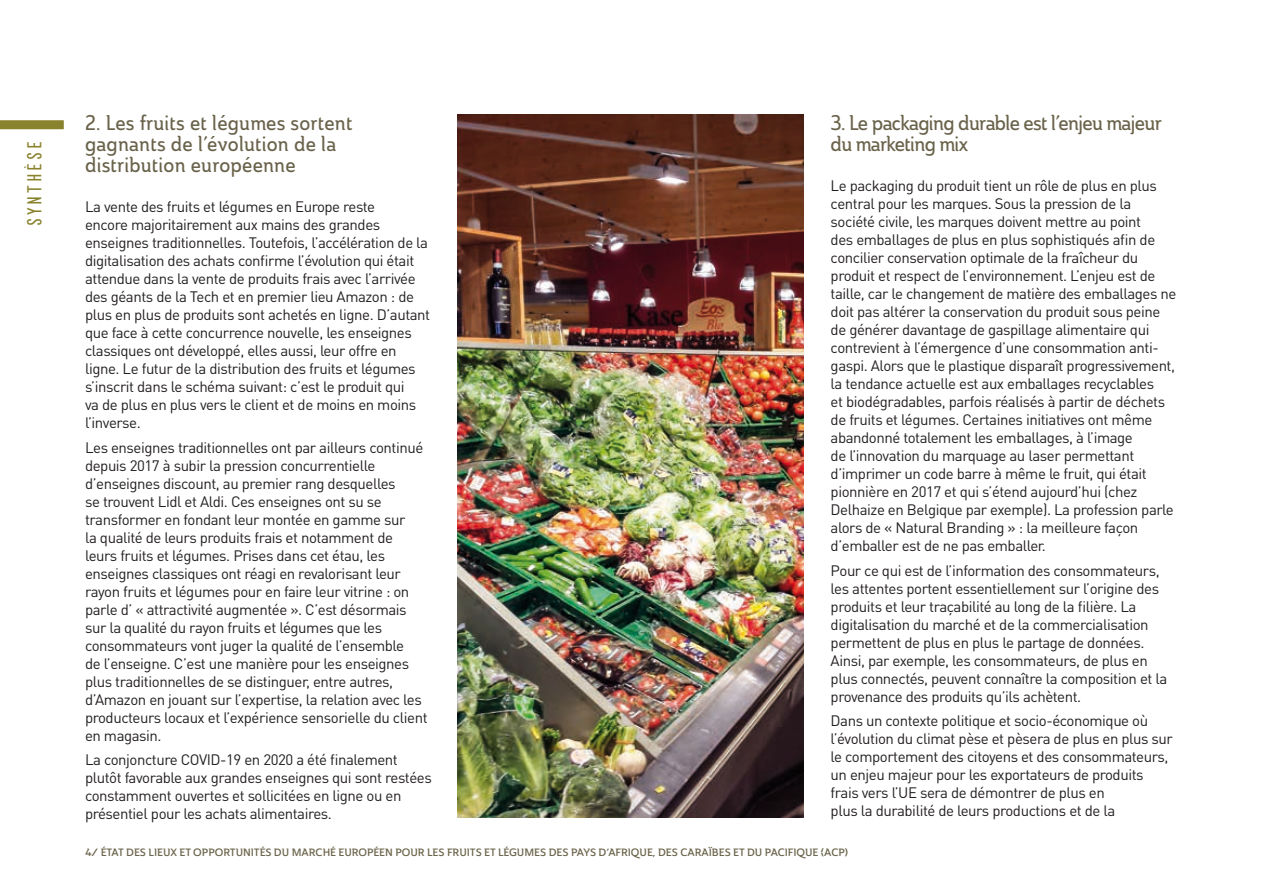
<style>
.page{position:relative;width:1263px;height:893px;background:#fff}
.page>*{position:absolute;margin:0;border:0;box-sizing:border-box;transform-origin:0 0}
.t1{font:21px/21px "Ainslie Con Med";letter-spacing:.01em;color:#6a634b}
.t2{font:21px/21px "Ainslie Con Med";letter-spacing:-.03em;color:#6a634b}
.t3{font:19.5px "Frontage Condensed";color:#89832e}
.t4{font:15px/18px "DIN Pro";letter-spacing:-.03em;color:#231f20}
.t5{font:10.5px "Ainslie Nor Dem";color:#6d664d}
</style>
<div class="page">
<div style="left:0;top:120px;width:64px;height:9px;background:#89832e"></div>
<img style="left:457px;top:115px;width:347px;height:702px">
<h2 class="t3" style="left:24px;top:228px;width:88px;rotate:-90deg">SYnthèse</h2>
<h1 class="t1" style="left:85px;top:112px;width:269px">2. Les fruits et légumes sortent gagnants de l’évolution de la distribution européenne</h1>
<p class="t4" style="left:85px;top:197px;width:347px">La vente des fruits et légumes en Europe reste<br>encore majoritairement aux mains des grandes enseignes traditionnelles. Toutefois, l’accélération de la digitalisation des achats confirme l’évolution qui était attendue dans la vente de produits frais avec l’arrivée des géants de la Tech et en premier lieu Amazon : de plus en plus de produits sont achetés en ligne. D’autant que face à cette concurrence nouvelle, les enseignes classiques ont développé, elles aussi, leur offre en ligne. Le futur de la distribution des fruits et légumes s’inscrit dans le schéma suivant: c’est le produit qui<br>va de plus en plus vers le client et de moins en moins l’inverse.</p>
<p class="t4" style="left:85px;top:438px;width:344px">Les enseignes traditionnelles ont par ailleurs continué depuis 2017 à subir la pression concurrentielle d’enseignes discount, au premier rang desquelles<br>se trouvent Lidl et Aldi. Ces enseignes ont su se transformer en fondant leur montée en gamme sur<br>la qualité de leurs produits frais et notamment de leurs fruits et légumes. Prises dans cet étau, les enseignes classiques ont réagi en revalorisant leur rayon fruits et légumes pour en faire leur vitrine : on parle d’ « attractivité augmentée ». C’est désormais sur la qualité du rayon fruits et légumes que les consommateurs vont juger la qualité de l’ensemble<br>de l’enseigne. C’est une manière pour les enseignes plus traditionnelles de se distinguer, entre autres, d’Amazon en jouant sur l’expertise, la relation avec les producteurs locaux et l’expérience sensorielle du client en magasin.</p>
<p class="t4" style="left:85px;top:750px;width:348px">La conjoncture COVID-19 en 2020 a été finalement plutôt favorable aux grandes enseignes qui sont restées constamment ouvertes et sollicitées en ligne ou en présentiel pour les achats alimentaires.</p>
<h1 class="t2" style="left:831px;top:112px;width:333px">3. Le packaging durable est l’enjeu majeur du marketing mix</h1>
<p class="t4" style="left:831px;top:176px;width:347px">Le packaging du produit tient un rôle de plus en plus central pour les marques. Sous la pression de la société civile, les marques doivent mettre au point<br>des emballages de plus en plus sophistiqués afin de concilier conservation optimale de la fraîcheur du produit et respect de l’environnement. L’enjeu est de taille, car le changement de matière des emballages ne doit pas altérer la conservation du produit sous peine de générer davantage de gaspillage alimentaire qui contrevient à l’émergence d’une consommation anti&shy;gaspi. Alors que le plastique disparaît progressivement, la tendance actuelle est aux emballages recyclables<br>et biodégradables, parfois réalisés à partir de déchets de fruits et légumes. Certaines initiatives ont même abandonné totalement les emballages, à l’image<br>de l’innovation du marquage au laser permettant d’imprimer un code barre à même le fruit, qui était pionnière en 2017 et qui s’étend aujourd’hui (chez Delhaize en Belgique par exemple). La profession parle alors de « Natural Branding » : la meilleure façon d’emballer est de ne pas emballer.</p>
<p class="t4" style="left:831px;top:561px;width:338px">Pour ce qui est de l’information des consommateurs, les attentes portent essentiellement sur l’origine des produits et leur traçabilité au long de la filière. La digitalisation du marché et de la commercialisation permettent de plus en plus le partage de données.<br>Ainsi, par exemple, les consommateurs, de plus en plus connectés, peuvent connaître la composition et la provenance des produits qu’ils achètent.</p>
<p class="t4" style="left:831px;top:711px;width:344px">Dans un contexte politique et socio-économique où l’évolution du climat pèse et pèsera de plus en plus sur le comportement des citoyens et des consommateurs, un enjeu majeur pour les exportateurs de produits frais vers l’UE sera de démontrer de plus en<br>plus la durabilité de leurs productions et de la</p>
<p class="t5" style="left:85px;top:846px;width:764px">4/ ÉTAT DES LIEUX ET OPPORTUNITÉS DU MARCHÉ EUROPÉEN POUR LES FRUITS ET LÉGUMES DES PAYS D’AFRIQUE, DES CARAÏBES ET DU PACIFIQUE (ACP)</p>
</div>
